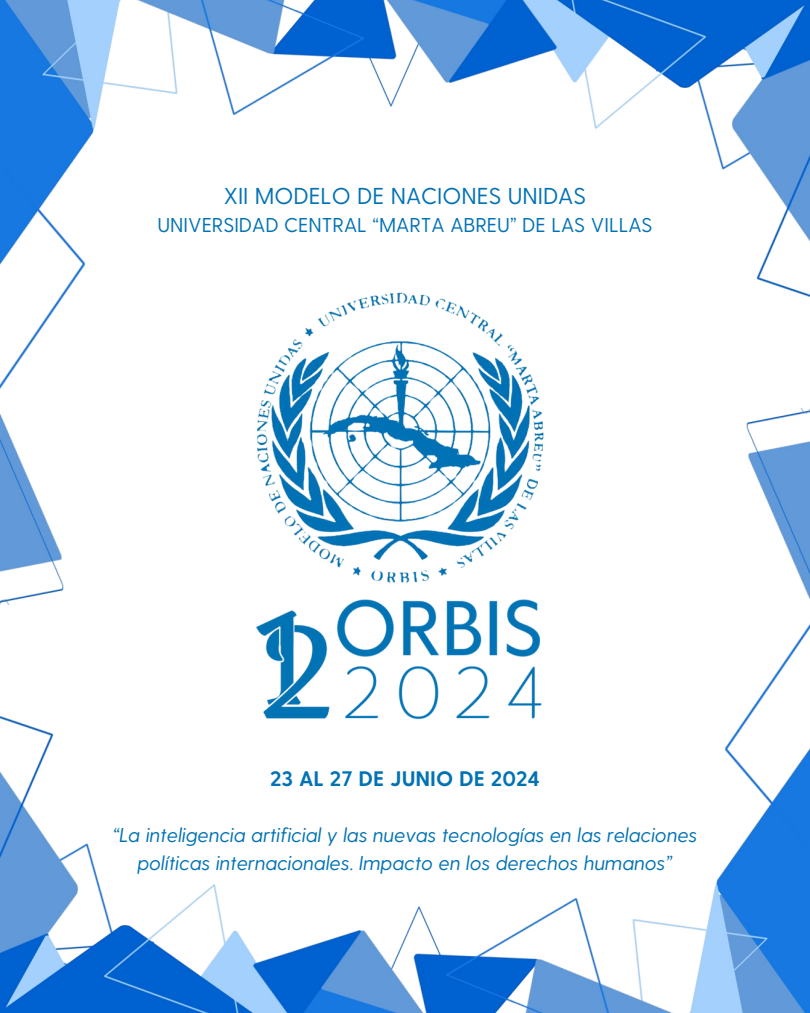
<style>
.page{position:relative;width:810px;height:1013px;background:#fff}
.page>*{position:absolute;margin:0;border:0;box-sizing:border-box;transform-origin:0 0}
.t1{font:23px "Greycliff CF";color:#0172b4}
.t2{font:700 21px "Greycliff CF";color:#0172b4}
.t3{font:italic 20px/27.8px "Greycliff CF";color:#0172b4;text-align:center}
.t4{font:20px "Greycliff CF";color:#0172b4}
</style>
<div class="page">
<img style="left:0;top:0;width:810px;height:389px">
<img style="left:0;top:408px;width:810px;height:604px">
<img style="left:116px;top:218px;width:577px;height:576px">
<p class="t1" style="left:224px;top:181px;width:364px">XII MODELO DE NACIONES UNIDAS</p>
<p class="t4" style="left:157px;top:212px;width:497px">UNIVERSIDAD CENTRAL “MARTA ABREU” DE LAS VILLAS</p>
<p class="t2" style="left:270px;top:765px;width:271px">23 AL 27 DE JUNIO DE 2024</p>
<h1 class="t3" style="left:113px;top:819px;width:586px">“La inteligencia artificial y las nuevas tecnologías en las relaciones políticas internacionales. Impacto en los derechos humanos”</h1>
</div>
